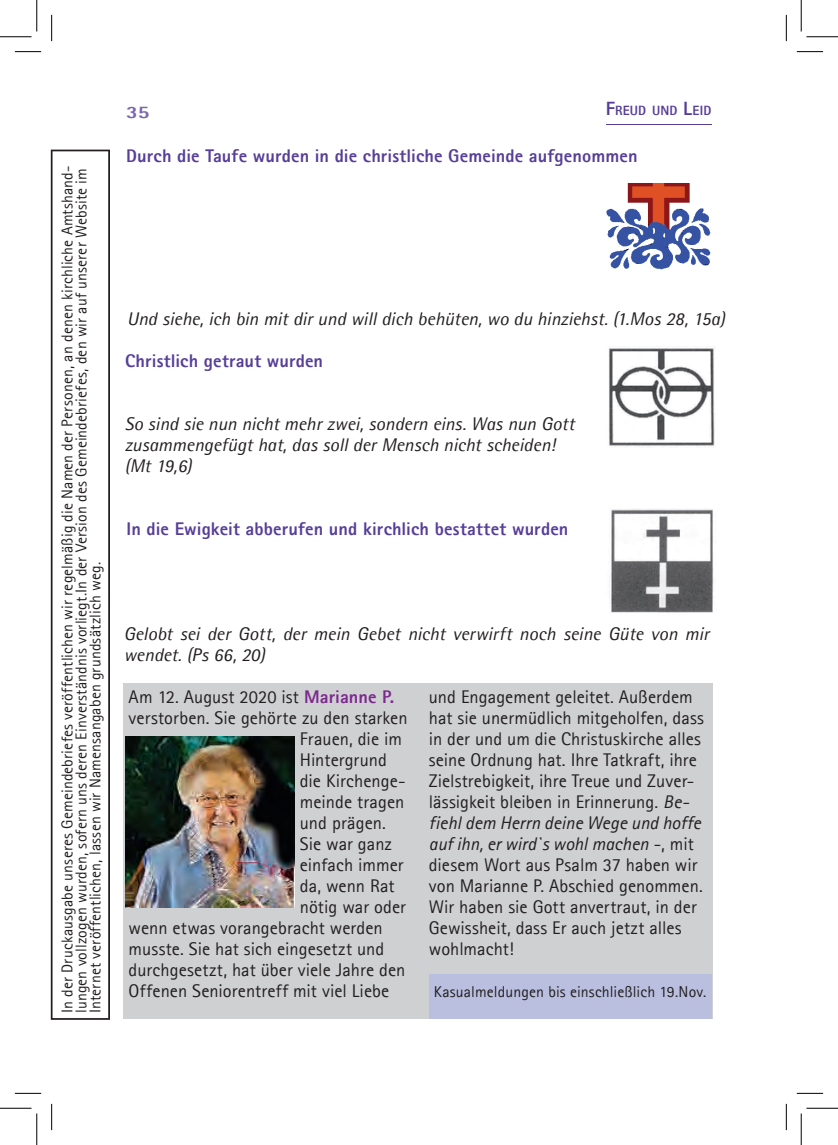
<style>
.page{position:relative;width:838px;height:1145px;background:#fff}
.page>*{position:absolute;margin:0;border:0;box-sizing:border-box;transform-origin:0 0}
.t1{font:18.38px/21px "Agfa Rotis Sans Serif";color:#231f20}
.t2{font:italic 18.38px/21px "Agfa Rotis Semisans";color:#231f20}
.t3{font:800 18.38px "Agfa Rotis Sans Serif";letter-spacing:.005em;color:#573e99}
.t4{font:800 17.5px "Agfa Rotis Sans Serif";color:#7b65ab;scale:1.2 1}
.t5{font:15.75px/14px "Agfa Rotis Sans Serif";letter-spacing:.01em;color:#231f20}
.t6{font:800 13.47px "Agfa Rotis Sans Serif";letter-spacing:.01em;color:#573e99}
.s1{font-size:19.25px}
.s2{font-weight:800;color:#7d298e}
.s3{font-style:italic}
</style>
<div class="page">
<img style="left:606px;top:183px;width:105px;height:87px">
<svg style="left:51px;top:150px;width:59px;height:870px"></svg>
<img style="left:609px;top:509px;width:105px;height:104px">
<hr style="left:605px;top:125px;width:106px;height:1px;background:#573e99">
<img style="left:609px;top:348px;width:106px;height:99px">
<div style="left:124px;top:683px;width:589px;height:336px;background:#ced0d2"></div>
<img style="left:125px;top:736px;width:170px;height:171px">
<div style="left:429px;top:974px;width:282px;height:45px;background:#babfe0"></div>
<svg style="left:15px;top:51px;width:26px;height:1px"></svg>
<svg style="left:796px;top:51px;width:27px;height:1px"></svg>
<svg style="left:15px;top:1093px;width:26px;height:1px"></svg>
<svg style="left:796px;top:1093px;width:27px;height:1px"></svg>
<svg style="left:51px;top:15px;width:1px;height:26px"></svg>
<svg style="left:51px;top:1104px;width:1px;height:26px"></svg>
<svg style="left:786px;top:15px;width:1px;height:26px"></svg>
<svg style="left:786px;top:1104px;width:1px;height:26px"></svg>
<hr style="left:0;top:36px;width:32px;height:1px;background:#000">
<hr style="left:806px;top:36px;width:31px;height:1px;background:#000">
<hr style="left:0;top:1108px;width:32px;height:1px;background:#000">
<hr style="left:806px;top:1108px;width:31px;height:1px;background:#000">
<hr style="left:36px;top:0;width:1px;height:31px;background:#000">
<hr style="left:36px;top:1113px;width:1px;height:32px;background:#000">
<hr style="left:800px;top:0;width:1px;height:31px;background:#000">
<hr style="left:800px;top:1113px;width:1px;height:32px;background:#000">
<p class="t5" style="left:60px;top:1013px;width:849px;rotate:-90deg">In der Druckausgabe unseres Gemeindebriefes veröffentlichen wir regelmäßig die Namen der Personen, an denen kirchliche Amtshand&shy;lungen vollzogen wurden, sofern uns deren Einverständnis vorliegt.In der Version des Gemeindebriefes, den wir auf unserer Website im<br>Internet veröffentlichen, lassen wir Namensangaben grundsätzlich weg.</p>
<p class="t4" style="left:126px;top:101px;width:21px">35</p>
<p class="t6" style="left:605px;top:101px;width:107px"><span class="s1">F</span>REUD UND <span class="s1">L</span>EID</p>
<p class="t3" style="left:126px;top:144px;width:513px">Durch die Taufe wurden in die christliche Gemeinde aufgenommen</p>
<p class="t2" style="left:127px;top:308px;width:599px">Und siehe, ich bin mit dir und will dich behüten, wo du hinziehst. (1.Mos 28, 15a)</p>
<p class="t3" style="left:125px;top:349px;width:199px">Christlich getraut wurden</p>
<p class="t2" style="left:125px;top:413px;width:451px">So sind sie nun nicht mehr zwei, sondern eins. Was nun Gott zusammengefügt hat, das soll der Mensch nicht scheiden! (Mt 19,6)</p>
<p class="t3" style="left:126px;top:517px;width:443px">In die Ewigkeit abberufen und kirchlich bestattet wurden</p>
<p class="t2" style="left:124px;top:623px;width:587px">Gelobt sei der Gott, der mein Gebet nicht verwirft noch seine Güte von mir wendet. (Ps 66, 20)</p>
<p class="t1" style="left:129px;top:686px;width:267px">Am 12. August 2020 ist <span class="s2">Marianne P.</span></p>
<p class="t1" style="left:129px;top:707px;width:280px">verstorben. Sie gehörte zu den starken</p>
<p class="t1" style="left:300px;top:728px;width:104px">Frauen, die im</p>
<p class="t1" style="left:300px;top:749px;width:89px">Hintergrund</p>
<p class="t1" style="left:300px;top:770px;width:107px">die Kirchenge-</p>
<p class="t1" style="left:300px;top:791px;width:106px">meinde tragen</p>
<p class="t1" style="left:300px;top:812px;width:88px">und prägen.</p>
<p class="t1" style="left:300px;top:833px;width:94px">Sie war ganz</p>
<p class="t1" style="left:300px;top:854px;width:105px">einfach immer</p>
<p class="t1" style="left:300px;top:875px;width:96px">da, wenn Rat</p>
<p class="t1" style="left:300px;top:896px;width:108px">nötig war oder</p>
<p class="t1" style="left:129px;top:917px;width:255px">wenn etwas vorangebracht werden</p>
<p class="t1" style="left:129px;top:938px;width:257px">musste. Sie hat sich eingesetzt und</p>
<p class="t1" style="left:129px;top:959px;width:278px">durchgesetzt, hat über viele Jahre den</p>
<p class="t1" style="left:129px;top:980px;width:262px">Offenen Seniorentreff mit viel Liebe</p>
<p class="t1" style="left:429px;top:686px;width:277px">und Engagement geleitet. Außerdem hat sie unermüdlich mitgeholfen, dass in der und um die Christuskirche alles seine Ordnung hat. Ihre Tatkraft, ihre Zielstrebigkeit, ihre Treue und Zuver&shy;lässigkeit bleiben in Erinnerung. <span class="s3">Be&shy;fiehl dem Herrn deine Wege und hoffe auf ihn, er wird`s wohl machen</span> -, mit diesem Wort aus Psalm 37 haben wir von Marianne P. Abschied genommen.<br>Wir haben sie Gott anvertraut, in der Gewissheit, dass Er auch jetzt alles wohlmacht!</p>
<p class="t5" style="left:434px;top:984px;width:274px">Kasualmeldungen bis einschließlich 19.Nov.</p>
</div>
